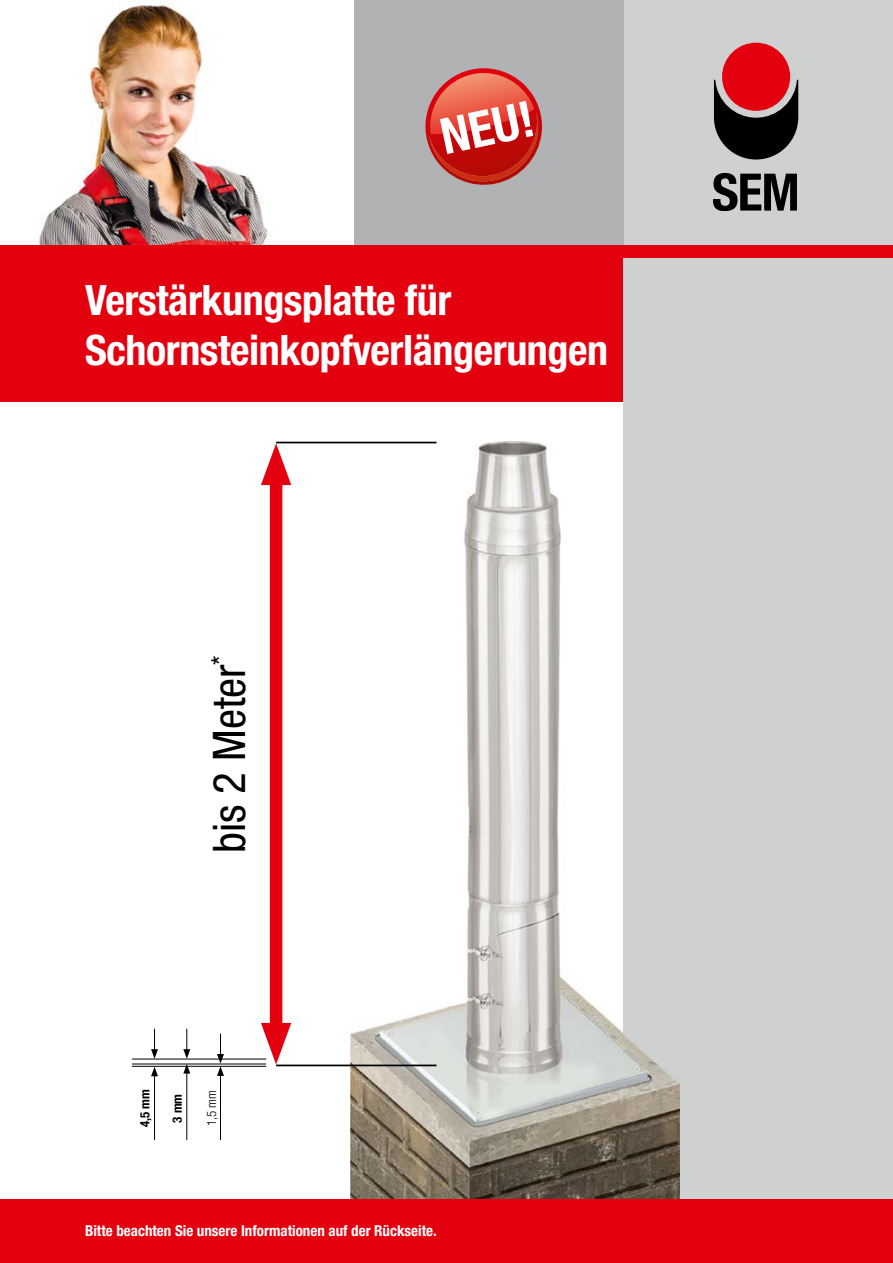
<style>
.page{position:relative;width:893px;height:1263px;background:#fff}
.page>*{position:absolute;margin:0;border:0;box-sizing:border-box;transform-origin:0 0}
.t1{font:700 condensed 49.95px "Helvetica Neue";color:#fff}
.t2{font:condensed 45px "Helvetica Neue";color:#000}
.t3{font:700 condensed 42px/50.4px "Helvetica Neue";letter-spacing:-.01em;color:#fff}
.t4{font:700 condensed 15px "Helvetica Neue";color:#fff}
.t5{font:700 condensed 12.9px "Helvetica Neue";color:#000}
.t6{font:300 condensed 12.9px "Helvetica Neue";color:#000}
</style>
<div class="page">
<div style="left:0;top:258px;width:624px;height:144px;background:#e3000f"></div>
<img style="left:39px;top:5px;width:229px;height:240px">
<div style="left:624px;top:0;width:269px;height:1263px;background:#cfd0d0"></div>
<div style="left:354px;top:0;width:270px;height:250px;background:#b1b2b3"></div>
<div style="left:0;top:245px;width:893px;height:13px;background:#e3000f"></div>
<div style="left:722px;top:43px;width:68px;height:68px;background:#e3000f;border-radius:50%"></div>
<svg style="left:714px;top:80px;width:84px;height:79px"></svg>
<svg style="left:713px;top:173px;width:84px;height:37px"></svg>
<svg style="left:425px;top:68px;width:117px;height:117px"></svg>
<img style="left:350px;top:442px;width:329px;height:758px">
<hr style="left:276px;top:1064px;width:160px;height:2px;background:#000">
<div style="left:270px;top:468px;width:12px;height:572px;background:#e3000f"></div>
<svg style="left:261px;top:443px;width:30px;height:42px"></svg>
<svg style="left:261px;top:1023px;width:30px;height:41px"></svg>
<hr style="left:276px;top:442px;width:160px;height:1px;background:#000">
<hr style="left:132px;top:1063px;width:134px;height:1px;background:#000">
<hr style="left:132px;top:1066px;width:134px;height:1px;background:#000">
<hr style="left:220px;top:1073px;width:1px;height:67px;background:#000">
<svg style="left:217px;top:1033px;width:7px;height:43px"></svg>
<hr style="left:132px;top:1059px;width:134px;height:1px;background:#000">
<hr style="left:186px;top:1071px;width:1px;height:69px;background:#000">
<hr style="left:154px;top:1074px;width:1px;height:66px;background:#000">
<svg style="left:151px;top:1067px;width:7px;height:9px"></svg>
<svg style="left:183px;top:1029px;width:7px;height:44px"></svg>
<svg style="left:151px;top:1029px;width:7px;height:30px"></svg>
<div style="left:0;top:1200px;width:893px;height:63px;background:#e3000f"></div>
<h1 class="t1" style="left:432px;top:97px;width:96px;rotate:-12deg">NEU!</h1>
<h3 class="t3" style="left:85px;top:274px;width:525px">Verstärkungsplatte für<br>Schornsteinkopfverlängerungen</h3>
<h2 class="t2" style="left:203px;top:853px;width:199px;rotate:-90deg">bis 2 Meter<sup>*</sup></h2>
<p class="t5" style="left:137px;top:1127px;width:40px;rotate:-90deg">4,5 mm</p>
<p class="t5" style="left:169px;top:1123px;width:30px;rotate:-90deg">3 mm</p>
<p class="t6" style="left:204px;top:1126px;width:38px;rotate:-90deg">1,5 mm</p>
<p class="t4" style="left:85px;top:1222px;width:353px">Bitte beachten Sie unsere Informationen auf der Rückseite.</p>
</div>
